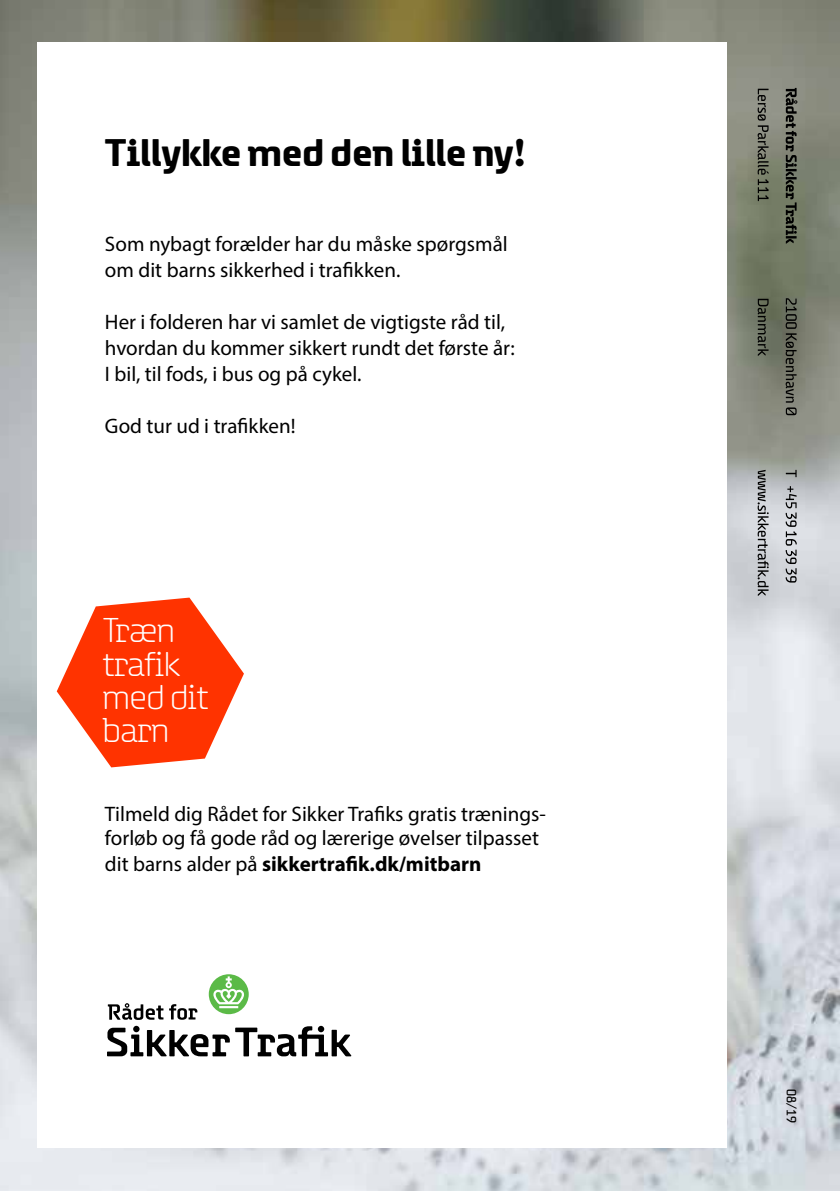
<style>
.page{position:relative;width:840px;height:1191px;background:#fff}
.page>*{position:absolute;margin:0;border:0;box-sizing:border-box;transform-origin:0 0}
.t1{font:700 40px "Safety";color:#000}
.t2{font:300 35.8px/33.2px "Safety";color:#fff}
.t3{font:21px/26px "Myriad Pro";color:#000}
.t4{font:700 21px "Myriad Pro";color:#000}
.t5{font:14px "Safety";color:#000}
.s1{font-weight:400}
</style>
<div class="page">
<img style="left:0;top:0;width:839px;height:1191px">
<div style="left:37px;top:43px;width:689px;height:1105px;background:#fff"></div>
<svg style="left:57px;top:597px;width:187px;height:170px"></svg>
<svg style="left:757px;top:299px;width:11px;height:57px"></svg>
<svg style="left:785px;top:298px;width:11px;height:117px"></svg>
<svg style="left:757px;top:89px;width:11px;height:112px"></svg>
<svg style="left:785px;top:88px;width:12px;height:156px;background:#484b41"></svg>
<svg style="left:757px;top:470px;width:11px;height:126px"></svg>
<svg style="left:785px;top:470px;width:11px;height:112px"></svg>
<svg style="left:107px;top:974px;width:244px;height:82px"></svg>
<h1 class="t1" style="left:105px;top:131px;width:422px">Tillykke med den lille ny!</h1>
<p class="t3" style="left:105px;top:231px;width:404px">Som nybagt forælder har du måske spørgsmål om dit barns sikkerhed i trafikken.</p>
<p class="t3" style="left:105px;top:309px;width:411px">Her i folderen har vi samlet de vigtigste råd til, hvordan du kommer sikkert rundt det første år:<br>I bil, til fods, i bus og på cykel.</p>
<p class="t3" style="left:105px;top:413px;width:192px">God tur ud i trafikken!</p>
<h2 class="t2" style="left:103px;top:614px;width:107px">Træn trafik med dit barn</h2>
<p class="t3" style="left:105px;top:802px;width:442px;line-height:24px">Tilmeld dig Rådet for Sikker Trafiks gratis trænings&shy;forløb og få gode råd og lærerige øvelser tilpasset</p>
<p class="t4" style="left:105px;top:850px;width:378px"><span class="s1">dit barns alder på</span> sikkertrafik.dk/mitbarn</p>
<p class="t5" style="left:798px;top:1089px;width:35px;rotate:90deg">08/19</p>
</div>
